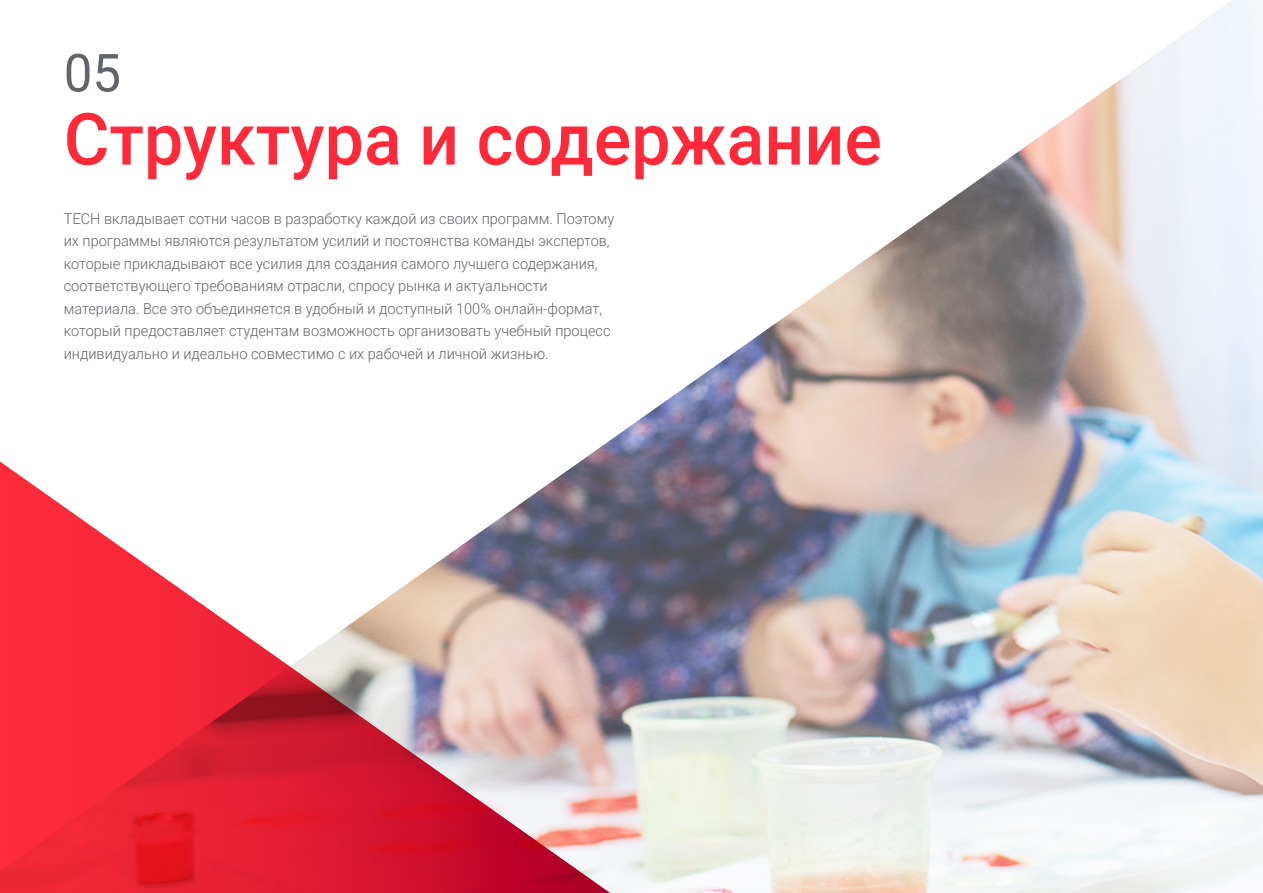
<style>
.page{position:relative;width:1263px;height:893px;background:#fff}
.page>*{position:absolute;margin:0;border:0;box-sizing:border-box;transform-origin:0 0}
.t1{font:500 72px "Roboto";color:#ff293a}
.t2{font:52.5px "Roboto";color:#61646a}
.t3{font:300 15px/22.5px "Roboto";color:#61646a}
</style>
<div class="page">
<img style="left:602px;top:0;width:661px;height:893px">
<svg style="left:0;top:446px;width:640px;height:447px"></svg>
<h2 class="t2" style="left:64px;top:36px;width:59px">05</h2>
<h1 class="t1" style="left:64px;top:89px;width:820px">Структура и содержание</h1>
<p class="t3" style="left:64px;top:207px;width:552px">TECH вкладывает сотни часов в разработку каждой из своих программ. Поэтому их программы являются результатом усилий и постоянства команды экспертов, которые прикладывают все усилия для создания самого лучшего содержания, соответствующего требованиям отрасли, спросу рынка и актуальности материала. Все это объединяется в удобный и доступный 100% онлайн-формат, который предоставляет студентам возможность организовать учебный процесс индивидуально и идеально совместимо с их рабочей и личной жизнью.</p>
</div>
